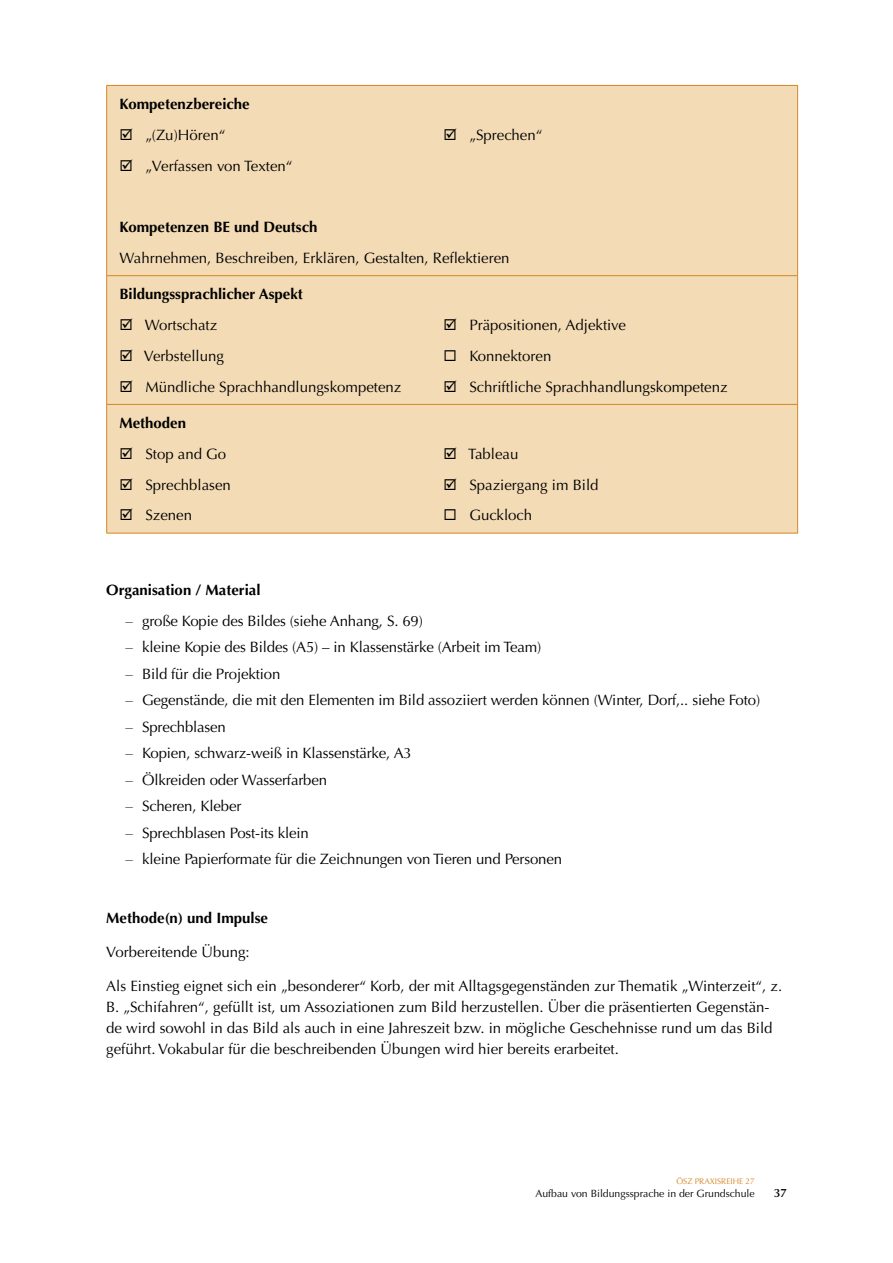
<style>
.page{position:relative;width:893px;height:1263px;background:#fff}
.page>*{position:absolute;margin:0;border:0;box-sizing:border-box;transform-origin:0 0}
.t1{font:15px/21px "Optima";color:#000}
.t2{font:700 15px "Optima";color:#000}
.t3{font:600 12px "Optima";color:#000}
.t4{font:10.5px "Optima";color:#000}
.t5{font:8.25px "Optima";color:#d48625}
.s1{font-style:inherit}
</style>
<div class="page">
<div style="left:107px;top:86px;width:690px;height:447px;background:#f3dbb5"></div>
<hr style="left:106px;top:85px;width:692px;height:1px;background:#d48625">
<hr style="left:106px;top:86px;width:1px;height:189px;background:#d48625">
<hr style="left:797px;top:86px;width:1px;height:189px;background:#d48625">
<hr style="left:106px;top:275px;width:692px;height:1px;background:#d48625">
<hr style="left:106px;top:276px;width:1px;height:128px;background:#d48625">
<hr style="left:797px;top:276px;width:1px;height:128px;background:#d48625">
<hr style="left:106px;top:404px;width:692px;height:1px;background:#d48625">
<hr style="left:106px;top:405px;width:1px;height:128px;background:#d48625">
<hr style="left:797px;top:405px;width:1px;height:128px;background:#d48625">
<hr style="left:106px;top:533px;width:692px;height:1px;background:#d48625">
<p class="t2" style="left:119px;top:95px;width:132px">Kompetenzbereiche</p>
<p class="t1" style="left:119px;top:124px;width:107px">☑ „(Zu)Hören“</p>
<p class="t1" style="left:443px;top:124px;width:100px">☑ „Sprechen“</p>
<p class="t1" style="left:119px;top:155px;width:175px">☑ „Verfassen von Texten“</p>
<p class="t2" style="left:119px;top:218px;width:199px">Kompetenzen BE und Deutsch</p>
<p class="t1" style="left:119px;top:248px;width:392px">Wahrnehmen, Beschreiben, Erklären, Gestalten, Reflektieren</p>
<p class="t2" style="left:119px;top:286px;width:185px">Bildungssprachlicher Aspekt</p>
<p class="t1" style="left:119px;top:315px;width:99px">☑ Wortschatz</p>
<p class="t1" style="left:443px;top:315px;width:184px">☑ Präpositionen, Adjektive</p>
<p class="t1" style="left:119px;top:345px;width:106px">☑ Verbstellung</p>
<p class="t1" style="left:443px;top:345px;width:109px">◻ Konnektoren</p>
<p class="t1" style="left:119px;top:376px;width:283px">☑ Mündliche Sprachhandlungskompetenz</p>
<p class="t1" style="left:443px;top:376px;width:286px">☑ Schriftliche Sprachhandlungskompetenz</p>
<p class="t2" style="left:119px;top:414px;width:68px">Methoden</p>
<p class="t1" style="left:119px;top:443px;width:108px">☑ Stop and Go</p>
<p class="t1" style="left:443px;top:443px;width:76px">☑ Tableau</p>
<p class="t1" style="left:119px;top:474px;width:113px">☑ Sprechblasen</p>
<p class="t1" style="left:443px;top:474px;width:157px">☑ Spaziergang im Bild</p>
<p class="t1" style="left:119px;top:505px;width:74px">☑ Szenen</p>
<p class="t1" style="left:443px;top:505px;width:90px">◻ Guckloch</p>
<p class="t2" style="left:106px;top:581px;width:156px">Organisation / Material</p>
<p class="t1" style="left:126px;top:610px;width:299px"><span class="s1">–</span> große Kopie des Bildes (siehe Anhang, S. 69)</p>
<p class="t1" style="left:126px;top:637px;width:417px"><span class="s1">–</span> kleine Kopie des Bildes (A5) – in Klassenstärke (Arbeit im Team)</p>
<p class="t1" style="left:126px;top:663px;width:156px"><span class="s1">–</span> Bild für die Projektion</p>
<p class="t1" style="left:126px;top:690px;width:636px"><span class="s1">–</span> Gegenstände, die mit den Elementen im Bild assoziiert werden können (Winter, Dorf,.. siehe Foto)</p>
<p class="t1" style="left:126px;top:716px;width:102px"><span class="s1">–</span> Sprechblasen</p>
<p class="t1" style="left:126px;top:743px;width:288px"><span class="s1">–</span> Kopien, schwarz-weiß in Klassenstärke, A3</p>
<p class="t1" style="left:126px;top:769px;width:203px"><span class="s1">–</span> Ölkreiden oder Wasserfarben</p>
<p class="t1" style="left:126px;top:796px;width:117px"><span class="s1">–</span> Scheren, Kleber</p>
<p class="t1" style="left:126px;top:822px;width:185px"><span class="s1">–</span> Sprechblasen Post-its klein</p>
<p class="t1" style="left:126px;top:849px;width:438px"><span class="s1">–</span> kleine Papierformate für die Zeichnungen von Tieren und Personen</p>
<p class="t2" style="left:106px;top:909px;width:163px">Methode(n) und Impulse</p>
<p class="t1" style="left:106px;top:942px;width:145px">Vorbereitende Übung:</p>
<p class="t1" style="left:106px;top:975px;width:677px">Als Einstieg eignet sich ein „besonderer“ Korb, der mit Alltagsgegenständen zur Thematik „Winterzeit“, z.<br>B. „Schifahren“, gefüllt ist, um Assoziationen zum Bild herzustellen. Über die präsentierten Gegenstän&shy;de wird sowohl in das Bild als auch in eine Jahreszeit bzw. in mögliche Geschehnisse rund um das Bild geführt. Vokabular für die beschreibenden Übungen wird hier bereits erarbeitet.</p>
<p class="t5" style="left:676px;top:1176px;width:80px">ÖSZ PRAXISREIHE 27</p>
<p class="t4" style="left:536px;top:1187px;width:221px">Aufbau von Bildungssprache in der Grundschule</p>
<p class="t3" style="left:774px;top:1186px;width:14px">37</p>
</div>
